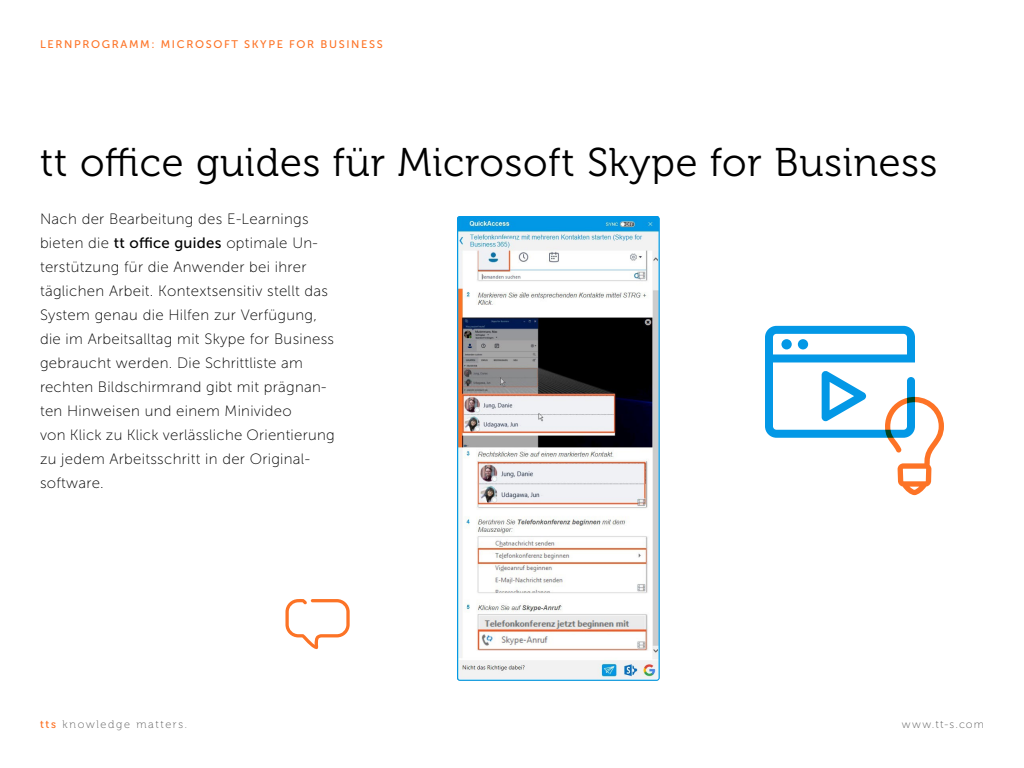
<style>
.page{position:relative;width:1024px;height:768px;background:#fff}
.page>*{position:absolute;margin:0;border:0;box-sizing:border-box;transform-origin:0 0}
.t1{font:40px "Museo 300";letter-spacing:.02em;color:#000}
.t2{font:15px/24px "Museo Sans 100";letter-spacing:.02em;color:#000}
.t3{font:11px "Museo Sans 500";letter-spacing:.15em;color:#fd7326}
.t4{font:11px "Museo 100";letter-spacing:.145em;color:#5d5d5d}
.t5{font:11px "Museo Sans 100";letter-spacing:.115em;color:#5d5d5d}
.s1{font-family:"Museo Sans 500"}
.s2{font-family:"Museo 500";color:#fd7326}
</style>
<div class="page">
<img style="left:457px;top:216px;width:201px;height:463px">
<div style="left:457px;top:216px;width:203px;height:465px;border:1px solid #0398e6;border-radius:3px"></div>
<svg style="left:765px;top:326px;width:179px;height:169px"></svg>
<svg style="left:285px;top:599px;width:65px;height:50px"></svg>
<p class="t3" style="left:40px;top:38px;width:344px">LERNPROGRAMM: MICROSOFT SKYPE FOR BUSINESS</p>
<h1 class="t1" style="left:40px;top:141px;width:899px">tt office guides für Microsoft Skype for Business</h1>
<p class="t2" style="left:40px;top:207px;width:296px">Nach der Bearbeitung des E-Learnings bieten die <span class="s1">tt office guides</span> optimale Un&shy;terstützung für die Anwender bei ihrer täglichen Arbeit. Kontextsensitiv stellt das System genau die Hilfen zur Verfügung, die im Arbeitsalltag mit Skype for Business gebraucht werden. Die Schrittliste am rechten Bildschirmrand gibt mit prägnan&shy;ten Hinweisen und einem Minivideo<br>von Klick zu Klick verlässliche Orientierung zu jedem Arbeitsschritt in der Original&shy;software.</p>
<p class="t4" style="left:40px;top:718px;width:148px"><span class="s2">tts</span> knowledge matters.</p>
<p class="t5" style="left:902px;top:718px;width:84px">www.tt-s.com</p>
</div>
